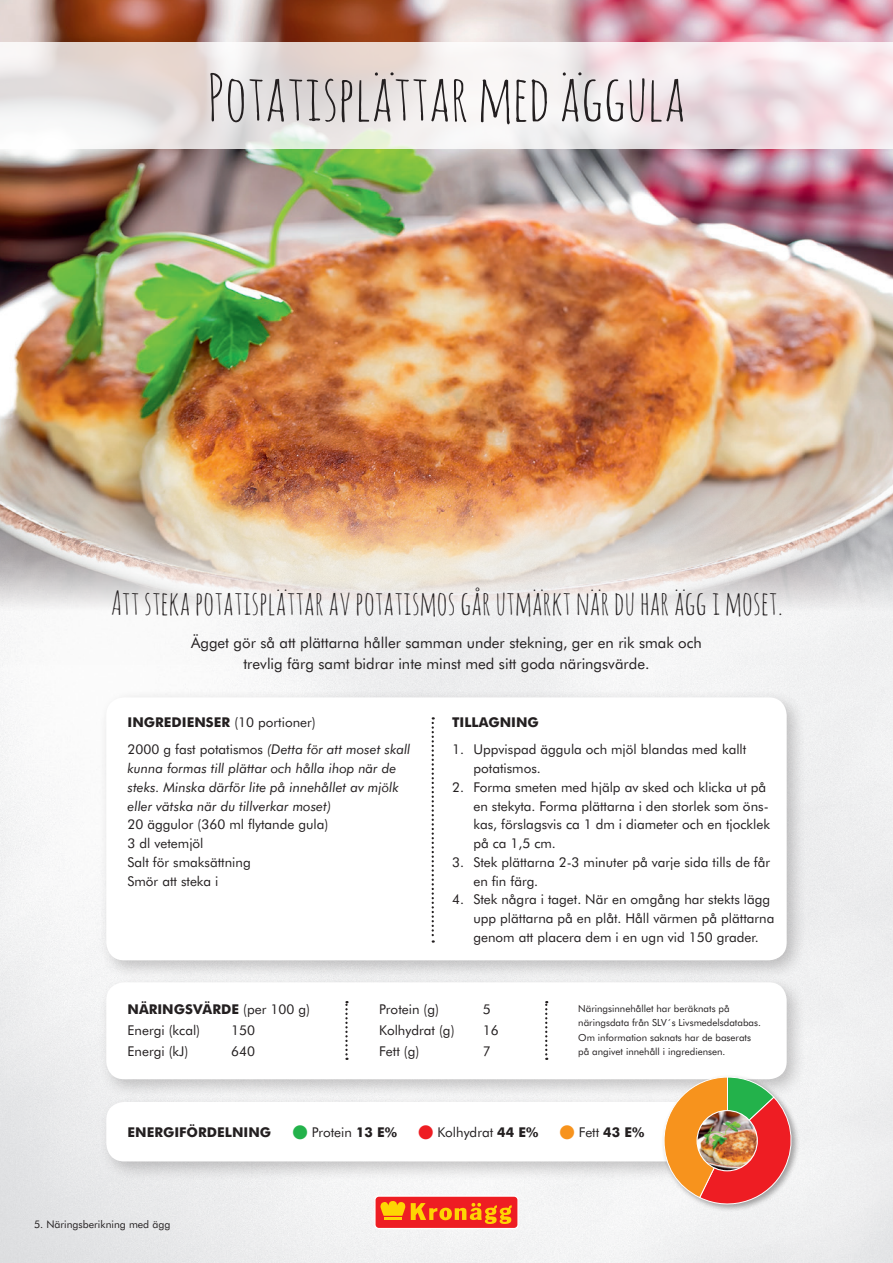
<style>
.page{position:relative;width:893px;height:1263px;background:#fff}
.page>*{position:absolute;margin:0;border:0;box-sizing:border-box;transform-origin:0 0}
.t1{font:63px "Amatic SC";letter-spacing:-.01em;color:#231f20;scale:1.1 1}
.t2{font:33px "Amatic SC";color:#231f20}
.t3{font:15px/21px "Futura BT";color:#231f20;text-align:center}
.t4{font:13.5px/18.8px "Futura BT";color:#231f20}
.t5{font:italic 13.5px/18.8px "Futura BT";color:#231f20}
.t6{font:700 13.5px "Futura BT";color:#231f20}
.t7{font:10.5px "Futura BT";color:#231f20}
.t8{font:9.75px/14.2px "Futura BT";color:#231f20}
.s1{font-weight:700}
.s2{font-style:italic}
.s3{color:#23b24b}
.s4{font-weight:400}
.s5{color:#ee1d23}
.s6{color:#f7931d}
</style>
<div class="page">
<img style="left:0;top:0;width:893px;height:665px">
<svg style="left:0;top:43px;width:893px;height:106px"></svg>
<div style="left:375px;top:1196px;width:143px;height:32px;background:#ee1d23;border-radius:4px"></div>
<div style="left:374px;top:1195px;width:145px;height:34px;border:1px solid #fff;border-radius:4px"></div>
<hr style="left:384px;top:1217px;width:18px;height:3px;background:#fed503">
<svg style="left:380px;top:1201px;width:25px;height:15px"></svg>
<svg style="left:411px;top:1203px;width:101px;height:21px"></svg>
<div style="left:98px;top:1094px;width:682px;height:88px;background:#231f20;opacity:.25"></div>
<div style="left:106px;top:1102px;width:654px;height:59px;background:#fff;border-radius:18px"></div>
<div style="left:98px;top:689px;width:709px;height:291px;background:#231f20;opacity:.25"></div>
<div style="left:106px;top:697px;width:681px;height:263px;background:#fff;border-radius:18px"></div>
<svg style="left:432px;top:717px;width:2px;height:226px"></svg>
<div style="left:98px;top:974px;width:709px;height:125px;background:#231f20;opacity:.25"></div>
<div style="left:106px;top:982px;width:681px;height:97px;background:#fff;border-radius:18px"></div>
<svg style="left:345px;top:1001px;width:3px;height:59px"></svg>
<svg style="left:545px;top:1001px;width:2px;height:59px"></svg>
<div style="left:661px;top:1074px;width:139px;height:139px;background:#231f20;opacity:.4"></div>
<svg style="left:663px;top:1076px;width:134px;height:134px"></svg>
<img style="left:697px;top:1110px;width:60px;height:61px;border-radius:30px">
<div style="left:696px;top:1110px;width:62px;height:61px;border:1px solid #fff;border-radius:50%"></div>
<h1 class="t1" style="left:207px;top:57px;width:437px">Potatisplättar med äggula</h1>
<h2 class="t2" style="left:111px;top:581px;width:674px">Att steka potatisplättar av potatismos går utmärkt när du har ägg i moset.</h2>
<p class="t3" style="left:191px;top:632px;width:512px">Ägget gör så att plättarna håller samman under stekning, ger en rik smak och trevlig färg samt bidrar inte minst med sitt goda näringsvärde.</p>
<p class="t4" style="left:128px;top:708px;width:284px;line-height:27.3px"><span class="s1">INGREDIENSER</span> (10 portioner)<br>2000 g fast potatismos <span class="s2">(Detta för att moset skall</span></p>
<p class="t5" style="left:128px;top:759px;width:273px">kunna formas till plättar och hålla ihop när de steks. Minska därför lite på innehållet av mjölk eller vätska när du tillverkar moset)</p>
<p class="t4" style="left:128px;top:815px;width:202px">20 äggulor (360 ml flytande gula)<br>3 dl vetemjöl<br>Salt för smaksättning<br>Smör att steka i</p>
<p class="t6" style="left:452px;top:714px;width:88px">TILLAGNING</p>
<p class="t4" style="left:473px;top:740px;width:274px;text-indent:-21px">1. Uppvispad äggula och mjöl blandas med kallt potatismos.</p>
<p class="t4" style="left:473px;top:777px;width:298px;text-indent:-21px">2. Forma smeten med hjälp av sked och klicka ut på en stekyta. Forma plättarna i den storlek som öns&shy;kas, förslagsvis ca 1 dm i diameter och en tjocklek på ca 1,5 cm.</p>
<p class="t4" style="left:473px;top:852px;width:298px;text-indent:-21px">3. Stek plättarna 2-3 minuter på varje sida tills de får en fin färg.</p>
<p class="t4" style="left:473px;top:890px;width:303px;text-indent:-21px">4. Stek några i taget. När en omgång har stekts lägg upp plättarna på en plåt. Håll värmen på plättarna genom att placera dem i en ugn vid 150 grader.</p>
<p class="t4" style="left:128px;top:999px;width:184px;line-height:21px"><span class="s1">NÄRINGSVÄRDE</span> (per 100 g)<br>Energi (kcal)</p>
<p class="t4" style="left:231px;top:1021px;width:25px">150</p>
<p class="t4" style="left:128px;top:1042px;width:62px">Energi (kJ)</p>
<p class="t4" style="left:231px;top:1042px;width:25px">640</p>
<p class="t4" style="left:379px;top:999px;width:61px">Protein (g)</p>
<p class="t4" style="left:483px;top:999px;width:9px">5</p>
<p class="t4" style="left:379px;top:1021px;width:77px">Kolhydrat (g)</p>
<p class="t4" style="left:483px;top:1021px;width:17px">16</p>
<p class="t4" style="left:379px;top:1042px;width:41px">Fett (g)</p>
<p class="t4" style="left:483px;top:1042px;width:9px">7</p>
<p class="t8" style="left:578px;top:1001px;width:184px">Näringsinnehållet har beräknats på näringsdata från SLV´s Livsmedelsdatabas.<br>Om information saknats har de baserats på angivet innehåll i ingrediensen.</p>
<p class="t6" style="left:128px;top:1124px;width:518px">ENERGIFÖRDELNING <span class="s3">●</span> <span class="s4">Protein</span> 13 E% <span class="s5">●</span> <span class="s4">Kolhydrat</span> 44 E% <span class="s6">●</span> <span class="s4">Fett</span> 43 E%</p>
<p class="t7" style="left:34px;top:1218px;width:138px">5. Näringsberikning med ägg</p>
</div>
